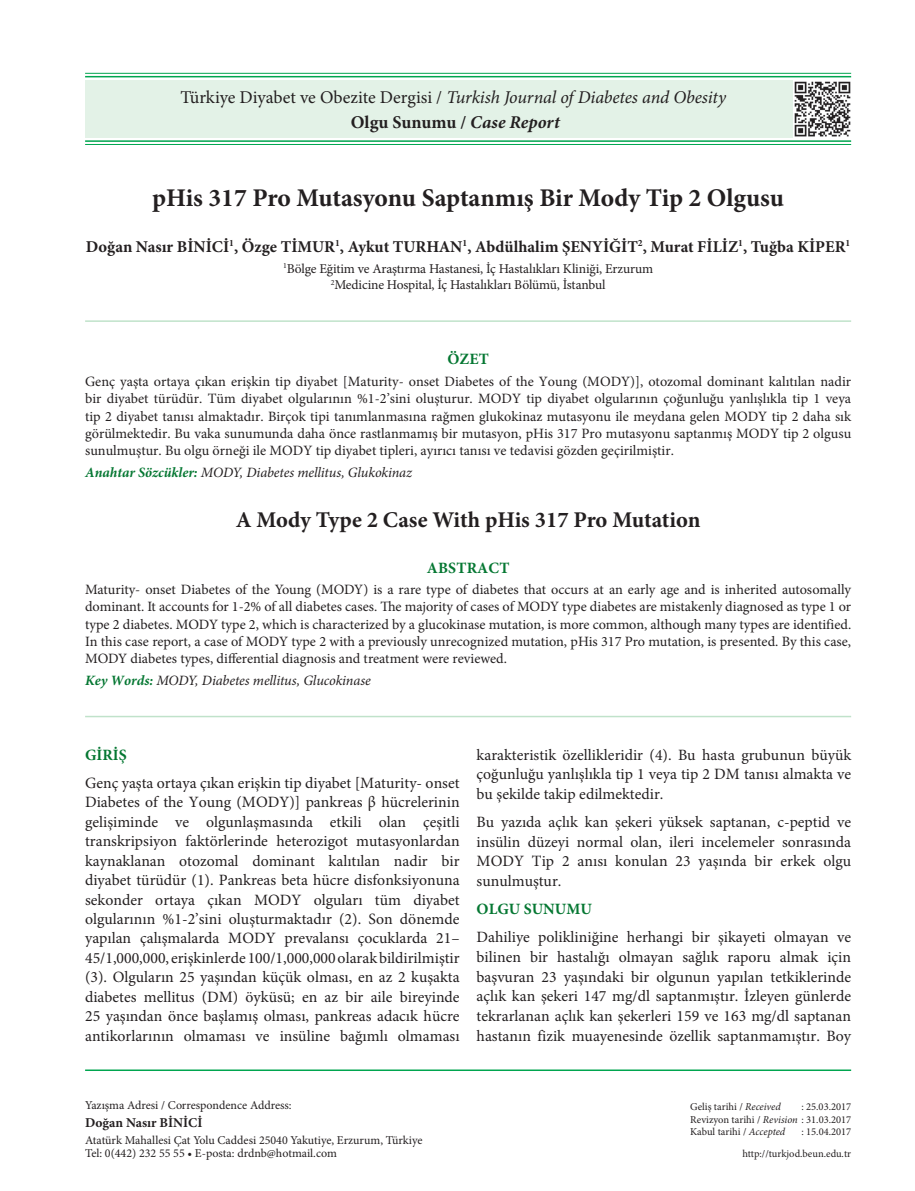
<style>
.page{position:relative;width:915px;height:1191px;background:#fff}
.page>*{position:absolute;margin:0;border:0;box-sizing:border-box;transform-origin:0 0}
.t1{font:700 25.5px "Minion Pro";color:#231f20}
.t2{font:700 22.5px "Minion Pro";color:#231f20}
.t3{font:italic 18px/25.3px "Minion Pro";letter-spacing:-.01em;color:#231f20;text-align:center}
.t4{font:700 16.5px "Minion Pro";color:#231f20}
.t5{font:15.75px/19.5px "Minion Pro";color:#231f20;text-align:justify}
.t6{font:700 15.75px "Minion Pro";color:#057732}
.t7{font:14.25px/17.2px "Minion Pro";color:#231f20;text-align:justify}
.t8{font:italic 14.25px "Minion Pro";letter-spacing:-.01em;color:#231f20}
.t9{font:13.5px/16.5px "Minion Pro";letter-spacing:-.01em;color:#231f20;text-align:center}
.t10{font:700 13.5px "Minion Pro";color:#231f20}
.t11{font:12px/13.5px "Minion Pro";color:#231f20}
.t12{font:10.5px/12.6px "Minion Pro";color:#231f20;text-align:justify}
.s1{font-style:normal}
.s2{font-weight:700;font-style:normal}
.s3{font-weight:700}
.s4{font-weight:700;color:#057732}
.s5{font-style:italic}
</style>
<div class="page">
<div style="left:85px;top:80px;width:765px;height:57px;background:#e3f2e7"></div>
<hr style="left:85px;top:320px;width:765px;height:2px;background:#c0e2ca">
<hr style="left:85px;top:76px;width:765px;height:1px;background:#00a54f">
<hr style="left:85px;top:140px;width:765px;height:2px;background:#00a54f">
<hr style="left:85px;top:73px;width:765px;height:1px;background:#00a54f">
<hr style="left:85px;top:144px;width:765px;height:1px;background:#00a54f">
<hr style="left:85px;top:1069px;width:765px;height:2px;background:#00a54f">
<img style="left:793px;top:80px;width:57px;height:57px">
<hr style="left:85px;top:716px;width:765px;height:1px;background:#c0e2ca">
<p class="t3" style="left:180px;top:84px;width:547px"><span class="s1">Türkiye Diyabet ve Obezite Dergisi /</span> Turkish Journal of Diabetes and Obesity<br><span class="s2">Olgu Sunumu /</span> <span class="s3">Case Report</span></p>
<h1 class="t1" style="left:152px;top:180px;width:633px">pHis 317 Pro Mutasyonu Saptanmış Bir Mody Tip 2 Olgusu</h1>
<p class="t4" style="left:86px;top:235px;width:765px">Doğan Nasır BİNİCİ<sup>1</sup>, Özge TİMUR<sup>1</sup>, Aykut TURHAN<sup>1</sup>, Abdülhalim ŞENYİĞİT<sup>2</sup>, Murat FİLİZ<sup>1</sup>, Tuğba KİPER<sup>1</sup></p>
<p class="t9" style="left:283px;top:260px;width:371px"><sup>1</sup>Bölge Eğitim ve Araştırma Hastanesi, İç Hastalıkları Kliniği, Erzurum<br><sup>2</sup>Medicine Hospital, İç Hastalıkları Bölümü, İstanbul</p>
<p class="t6" style="left:447px;top:348px;width:43px">ÖZET</p>
<p class="t7" style="left:85px;top:373px;width:767px">Genç yaşta ortaya çıkan erişkin tip diyabet [Maturity- onset Diabetes of the Young (MODY)], otozomal dominant kalıtılan nadir bir diyabet türüdür. Tüm diyabet olgularının %1-2’sini oluşturur. MODY tip diyabet olgularının çoğunluğu yanlışlıkla tip 1 veya tip 2 diyabet tanısı almaktadır. Birçok tipi tanımlanmasına rağmen glukokinaz mutasyonu ile meydana gelen MODY tip 2 daha sık görülmektedir. Bu vaka sunumunda daha önce rastlanmamış bir mutasyon, pHis 317 Pro mutasyonu saptanmış MODY tip 2 olgusu sunulmuştur. Bu olgu örneği ile MODY tip diyabet tipleri, ayırıcı tanısı ve tedavisi gözden geçirilmiştir.</p>
<p class="t8" style="left:85px;top:462px;width:328px"><span class="s4">Anahtar Sözcükler:</span> MODY, Diabetes mellitus, Glukokinaz</p>
<h2 class="t2" style="left:236px;top:504px;width:466px">A Mody Type 2 Case With pHis 317 Pro Mutation</h2>
<p class="t6" style="left:426px;top:556px;width:23px">Abstract</p>
<p class="t7" style="left:85px;top:581px;width:767px">Maturity- onset Diabetes of the Young (MODY) is a rare type of diabetes that occurs at an early age and is inherited autosomally dominant. It accounts for 1-2% of all diabetes cases. The majority of cases of MODY type diabetes are mistakenly diagnosed as type 1 or type 2 diabetes. MODY type 2, which is characterized by a glucokinase mutation, is more common, although many types are identified.<br>In this case report, a case of MODY type 2 with a previously unrecognized mutation, pHis 317 Pro mutation, is presented. By this case, MODY diabetes types, differential diagnosis and treatment were reviewed.</p>
<p class="t8" style="left:85px;top:670px;width:287px"><span class="s4">Key Words:</span> MODY, Diabetes mellitus, Glucokinase</p>
<p class="t6" style="left:85px;top:743px;width:43px">GİRİŞ</p>
<p class="t5" style="left:85px;top:773px;width:376px">Genç yaşta ortaya çıkan erişkin tip diyabet [Maturity- onset Diabetes of the Young (MODY)] pankreas β hücrelerinin gelişiminde ve olgunlaşmasında etkili olan çeşitli transkripsiyon faktörlerinde heterozigot mutasyonlardan kaynaklanan otozomal dominant kalıtılan nadir bir diyabet türüdür (1). Pankreas beta hücre disfonksiyonuna sekonder ortaya çıkan MODY olguları tüm diyabet olgularının %1-2’sini oluşturmaktadır (2). Son dönemde yapılan çalışmalarda MODY prevalansı çocuklarda 21– 45/1,000,000, erişkinlerde 100/1,000,000 olarak bildirilmiştir (3). Olguların 25 yaşından küçük olması, en az 2 kuşakta diabetes mellitus (DM) öyküsü; en az bir aile bireyinde 25 yaşından önce başlamış olması, pankreas adacık hücre antikorlarının olmaması ve insüline bağımlı olmaması</p>
<p class="t5" style="left:476px;top:745px;width:376px">karakteristik özellikleridir (4). Bu hasta grubunun büyük çoğunluğu yanlışlıkla tip 1 veya tip 2 DM tanısı almakta ve bu şekilde takip edilmektedir.</p>
<p class="t5" style="left:476px;top:812px;width:376px">Bu yazıda açlık kan şekeri yüksek saptanan, c-peptid ve insülin düzeyi normal olan, ileri incelemeler sonrasında MODY Tip 2 anısı konulan 23 yaşında bir erkek olgu sunulmuştur.</p>
<p class="t6" style="left:476px;top:898px;width:117px">OLGU SUNUMU</p>
<p class="t5" style="left:476px;top:927px;width:376px">Dahiliye polikliniğine herhangi bir şikayeti olmayan ve bilinen bir hastalığı olmayan sağlık raporu almak için başvuran 23 yaşındaki bir olgunun yapılan tetkiklerinde açlık kan şekeri 147 mg/dl saptanmıştır. İzleyen günlerde tekrarlanan açlık kan şekerleri 159 ve 163 mg/dl saptanan hastanın fizik muayenesinde özellik saptanmamıştır. Boy</p>
<p class="t11" style="left:85px;top:1098px;width:208px">Yazışma Adresi / Correspondence Address:</p>
<p class="t10" style="left:85px;top:1113px;width:119px">Doğan Nasır BİNİCİ</p>
<p class="t11" style="left:85px;top:1133px;width:339px">Atatürk Mahallesi Çat Yolu Caddesi 25040 Yakutiye, Erzurum, Türkiye<br>Tel: 0(442) 232 55 55 • E-posta: drdnb@hotmail.com</p>
<p class="t12" style="left:690px;top:1100px;width:92px">Geliş tarihi / <span class="s5">Received</span></p>
<p class="t12" style="left:690px;top:1100px;width:162px;text-indent:111px">: 25.03.2017<br>Revizyon tarihi / <span class="s5">Revision</span> : 31.03.2017<br>Kabul tarihi / <span class="s5">Accepted</span></p>
<p class="t12" style="left:742px;top:1121px;width:110px;line-height:21.8px;text-align:right">: 15.04.2017 http://turkjod.beun.edu.tr</p>
</div>
